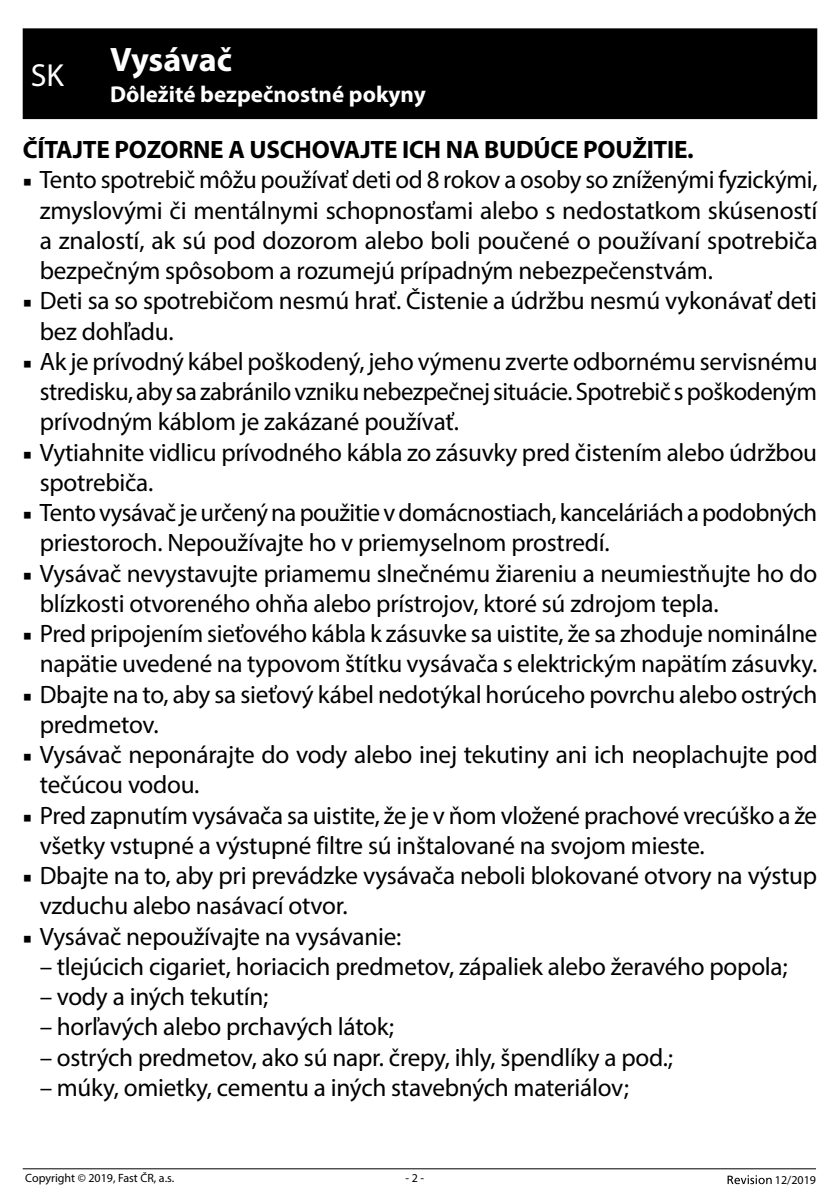
<style>
.page{position:relative;width:840px;height:1191px;background:#fff}
.page>*{position:absolute;margin:0;border:0;box-sizing:border-box;transform-origin:0 0}
.t1{font:700 34px "Myriad Pro";letter-spacing:-.01em;color:#fff}
.t2{font:32px "Myriad Pro";color:#fff}
.t3{font:25.2px/30.2px "Myriad Pro";letter-spacing:-.01em;color:#000}
.t4{font:700 25.2px "Myriad Pro";letter-spacing:-.01em;color:#000}
.t5{font:700 23px "Myriad Pro";color:#fff}
.t6{font:12px "Myriad Pro";color:#000}
.s1{font-family:"Minion Pro";font-size:23px}
</style>
<div class="page">
<svg style="left:727px;top:1175px;width:44px;height:9px"></svg>
<hr style="left:23px;top:1168px;width:792px;height:1px;background:#000">
<div style="left:23px;top:28px;width:793px;height:91px;background:#000"></div>
<h1 class="t1" style="left:110px;top:37px;width:123px">Vysávač</h1>
<p class="t5" style="left:110px;top:79px;width:317px">Dôležité bezpečnostné pokyny</p>
<p class="t4" style="left:23px;top:133px;width:672px">ČÍTAJTE POZORNE A USCHOVAJTE ICH NA BUDÚCE POUŽITIE.</p>
<p class="t3" style="left:40px;top:164px;width:779px;text-align:justify;text-indent:-17px"><span class="s1">■</span> Tento spotrebič môžu používať deti od 8 rokov a osoby so zníženými fyzickými, zmyslovými či mentálnymi schopnosťami alebo s nedostatkom skúseností a znalostí, ak sú pod dozorom alebo boli poučené o používaní spotrebiča bezpečným spôsobom a rozumejú prípadným nebezpečenstvám.</p>
<p class="t3" style="left:40px;top:285px;width:778px;text-indent:-17px"><span class="s1">■</span> Deti sa so spotrebičom nesmú hrať. Čistenie a údržbu nesmú vykonávať deti bez dohľadu.</p>
<p class="t3" style="left:40px;top:346px;width:778px;text-align:justify;text-indent:-17px"><span class="s1">■</span> Ak je prívodný kábel poškodený, jeho výmenu zverte odbornému servisnému stredisku, aby sa zabránilo vzniku nebezpečnej situácie. Spotrebič s poškodeným prívodným káblom je zakázané používať.</p>
<p class="t3" style="left:40px;top:437px;width:778px;text-indent:-17px"><span class="s1">■</span> Vytiahnite vidlicu prívodného kábla zo zásuvky pred čistením alebo údržbou spotrebiča.</p>
<p class="t3" style="left:40px;top:497px;width:778px;text-indent:-17px"><span class="s1">■</span> Tento vysávač je určený na použitie v domácnostiach, kanceláriách a podobných priestoroch. Nepoužívajte ho v priemyselnom prostredí.</p>
<p class="t3" style="left:40px;top:558px;width:778px;text-indent:-17px"><span class="s1">■</span> Vysávač nevystavujte priamemu slnečnému žiareniu a neumiestňujte ho do blízkosti otvoreného ohňa alebo prístrojov, ktoré sú zdrojom tepla.</p>
<p class="t3" style="left:23px;top:618px;width:795px;text-align:right"><span class="s1">■</span> Pred pripojením sieťového kábla k zásuvke sa uistite, že sa zhoduje nominálne napätie uvedené na typovom štítku vysávača s elektrickým napätím zásuvky.</p>
<p class="t3" style="left:40px;top:678px;width:779px;text-indent:-17px"><span class="s1">■</span> Dbajte na to, aby sa sieťový kábel nedotýkal horúceho povrchu alebo ostrých predmetov.</p>
<p class="t3" style="left:40px;top:739px;width:779px;text-indent:-17px"><span class="s1">■</span> Vysávač neponárajte do vody alebo inej tekutiny ani ich neoplachujte pod tečúcou vodou.</p>
<p class="t3" style="left:40px;top:799px;width:778px;text-indent:-17px"><span class="s1">■</span> Pred zapnutím vysávača sa uistite, že je v ňom vložené prachové vrecúško a že všetky vstupné a výstupné filtre sú inštalované na svojom mieste.</p>
<p class="t3" style="left:40px;top:860px;width:778px;text-indent:-17px"><span class="s1">■</span> Dbajte na to, aby pri prevádzke vysávača neboli blokované otvory na výstup vzduchu alebo nasávací otvor.</p>
<p class="t3" style="left:23px;top:920px;width:380px"><span class="s1">■</span> Vysávač nepoužívajte na vysávanie:</p>
<p class="t3" style="left:40px;top:951px;width:749px">– tlejúcich cigariet, horiacich predmetov, zápaliek alebo žeravého popola;</p>
<p class="t3" style="left:40px;top:981px;width:230px">– vody a iných tekutín;</p>
<p class="t3" style="left:40px;top:1011px;width:355px">– horľavých alebo prchavých látok;</p>
<p class="t3" style="left:40px;top:1041px;width:634px">– ostrých predmetov, ako sú napr. črepy, ihly, špendlíky a pod.;</p>
<p class="t3" style="left:40px;top:1072px;width:590px">– múky, omietky, cementu a iných stavebných materiálov;</p>
<p class="t2" style="left:31px;top:55px;width:35px">SK</p>
<p class="t6" style="left:25px;top:1170px;width:150px">Copyright © 2019, Fast ČR, a.s.</p>
<p class="t6" style="left:405px;top:1170px;width:20px">- 2 -</p>
<p class="t6" style="left:774px;top:1172px;width:43px">12/2019</p>
</div>
